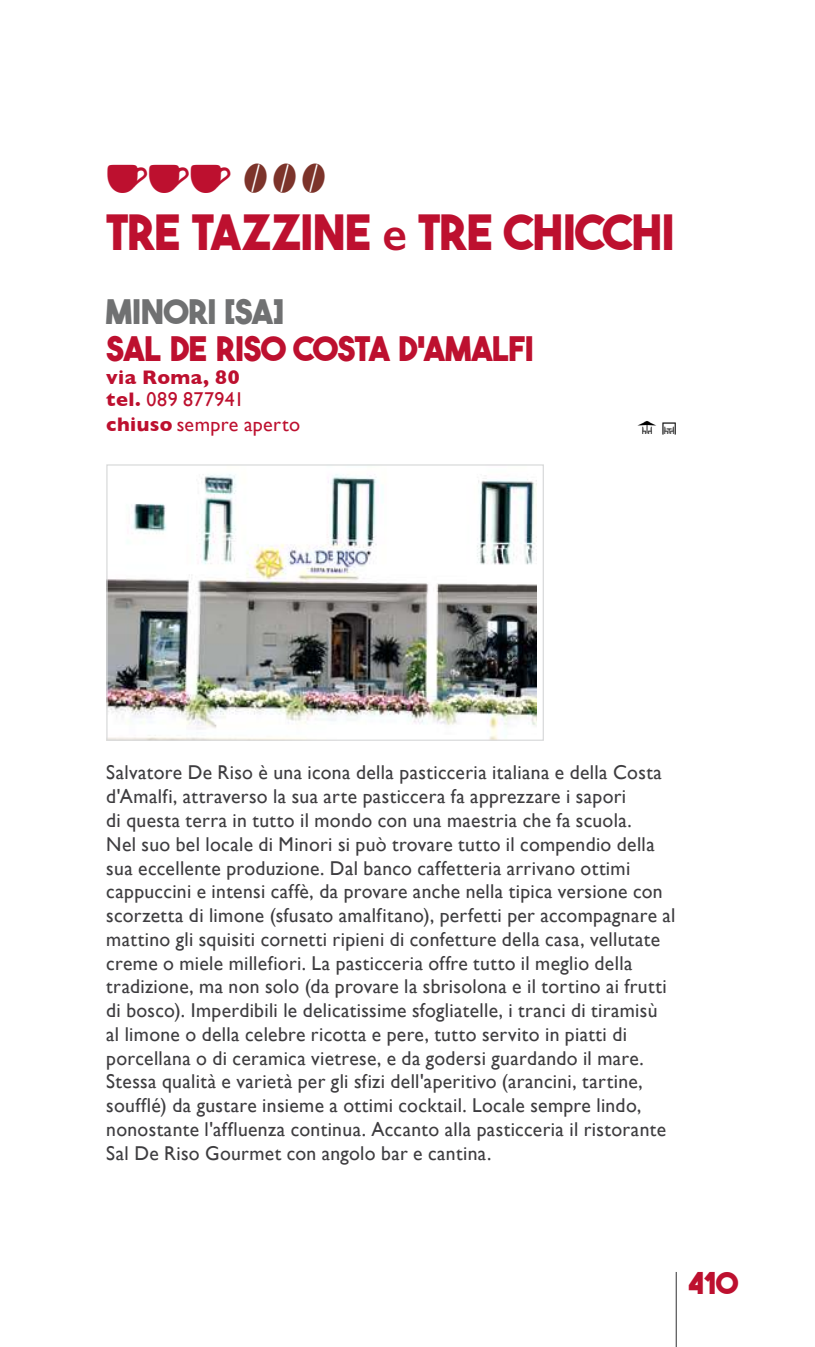
<style>
.page{position:relative;width:815px;height:1347px;background:#fff}
.page>*{position:absolute;margin:0;border:0;box-sizing:border-box;transform-origin:0 0}
.t1{font:700 48.5px "The Bold Font";letter-spacing:-.025em;color:#bd102f}
.t2{font:40px "GRH FONT2012";letter-spacing:.03em;color:#bd102f;scale:.95 1}
.t3{font:700 33.75px "The Bold Font";letter-spacing:-.02em;color:#bd102f}
.t4{font:700 33.75px "The Bold Font";letter-spacing:-.01em;color:#707172}
.t5{font:700 30px "The Bold Font";color:#bd102f}
.t6{font:20px/23.8px "Gill Sans";letter-spacing:.02em;color:#3e3d40}
.t7{font:700 20px/22.5px "Gill Sans";letter-spacing:.02em;color:#bd102f}
.t8{font:20px "Gill Sans";letter-spacing:.02em;color:#bd102f}
.t9{font:17.5px "GRH FONT2012";color:#000;scale:.95 1}
.s1{color:#7c332a}
.s2{font-family:"Gill Sans";font-weight:600}
.s3{font-weight:400}
.s4{font-weight:700}
</style>
<div class="page">
<hr style="left:676px;top:1271px;width:1px;height:75px;background:#58585a">
<img style="left:108px;top:474px;width:428px;height:265px">
<div style="left:106px;top:464px;width:438px;height:277px;border:1px solid #d9dadb"></div>
<h2 class="t2" style="left:106px;top:156px;width:234px">SSS <span class="s1">UUU</span></h2>
<h1 class="t1" style="left:106px;top:202px;width:570px">TRE TAZZINE <span class="s2">e</span> TRE CHICCHI</h1>
<h3 class="t4" style="left:106px;top:290px;width:179px">MINORI [SA]</h3>
<h3 class="t3" style="left:106px;top:328px;width:429px">SAL DE RISO COSTA D'AMALFI</h3>
<p class="t7" style="left:106px;top:365px;width:139px">via Roma, 80 tel. <span class="s3">089 877941</span></p>
<p class="t8" style="left:106px;top:412px;width:196px"><span class="s4">chiuso</span> sempre aperto</p>
<p class="t9" style="left:637px;top:417px;width:43px">X K</p>
<p class="t6" style="left:106px;top:760px;width:571px">Salvatore De Riso è una icona della pasticceria italiana e della Costa d'Amalfi, attraverso la sua arte pasticcera fa apprezzare i sapori<br>di questa terra in tutto il mondo con una maestria che fa scuola.<br>Nel suo bel locale di Minori si può trovare tutto il compendio della sua eccellente produzione. Dal banco caffetteria arrivano ottimi cappuccini e intensi caffè, da provare anche nella tipica versione con scorzetta di limone (sfusato amalfitano), perfetti per accompagnare al mattino gli squisiti cornetti ripieni di confetture della casa, vellutate creme o miele millefiori. La pasticceria offre tutto il meglio della tradizione, ma non solo (da provare la sbrisolona e il tortino ai frutti di bosco). Imperdibili le delicatissime sfogliatelle, i tranci di tiramisù<br>al limone o della celebre ricotta e pere, tutto servito in piatti di porcellana o di ceramica vietrese, e da godersi guardando il mare.<br>Stessa qualità e varietà per gli sfizi dell'aperitivo (arancini, tartine, soufflé) da gustare insieme a ottimi cocktail. Locale sempre lindo, nonostante l'affluenza continua. Accanto alla pasticceria il ristorante Sal De Riso Gourmet con angolo bar e cantina.</p>
<h3 class="t5" style="left:687px;top:1264px;width:52px">410</h3>
</div>
